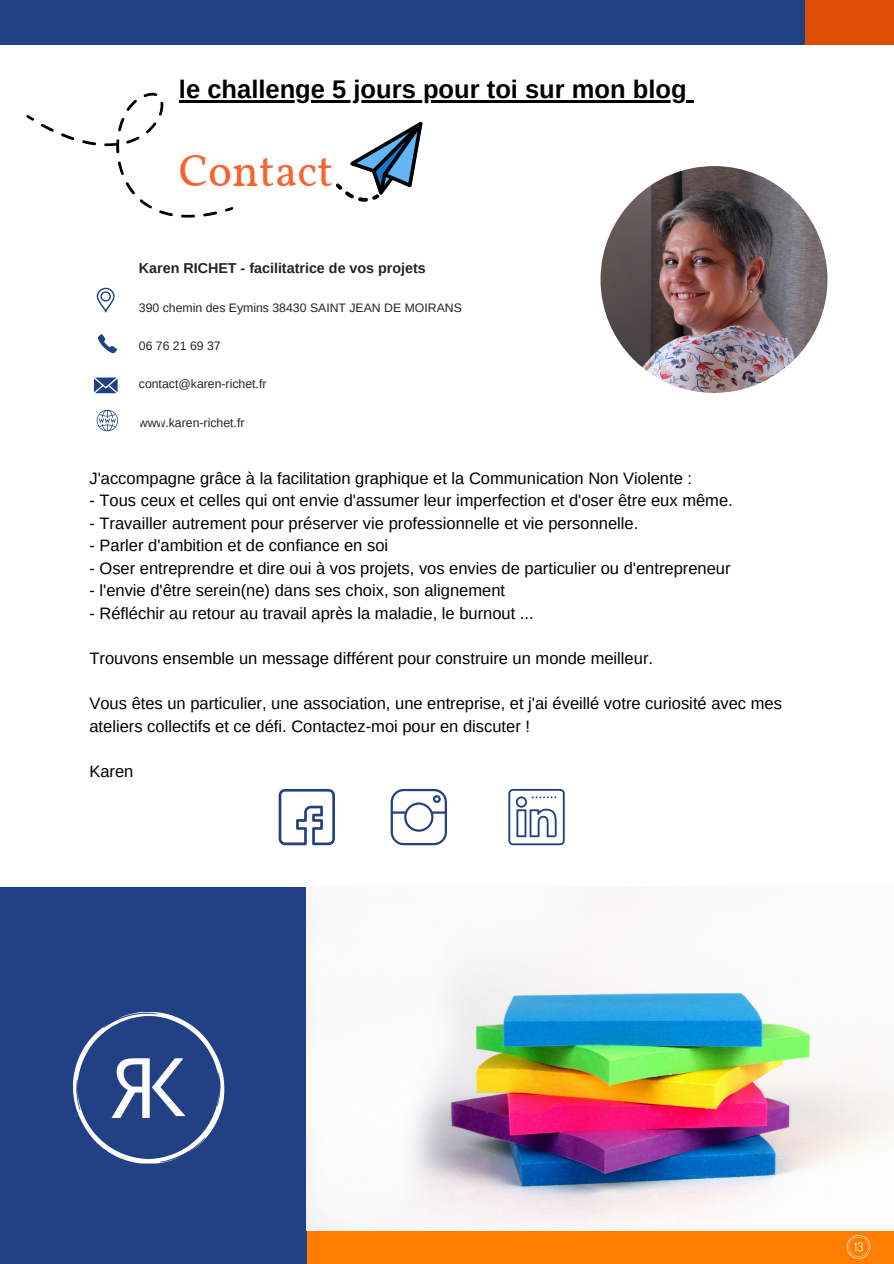
<style>
.page{position:relative;width:894px;height:1264px;background:#fff}
.page>*{position:absolute;margin:0;border:0;box-sizing:border-box;transform-origin:0 0}
.t1{font:45px "Vollkorn";color:#f7632d}
.t2{font:700 25.5px "Arimo";color:#000}
.t3{font:16.5px/22.5px "Arimo";color:#000}
.t4{font:700 14.25px "Arimo";color:#232425}
.t5{font:12.3px "Arimo";color:#232425}
</style>
<div class="page">
<div style="left:0;top:887px;width:336px;height:376px;background:#224185"></div>
<div style="left:772px;top:0;width:121px;height:45px;background:#de4e03"></div>
<div style="left:0;top:0;width:804px;height:45px;background:#224185"></div>
<div style="left:307px;top:1227px;width:586px;height:36px;background:#ff7e00"></div>
<img style="left:307px;top:887px;width:586px;height:343px">
<img style="left:73px;top:1012px;width:152px;height:152px">
<svg style="left:336px;top:122px;width:86px;height:80px"></svg>
<svg style="left:278px;top:789px;width:57px;height:56px"></svg>
<svg style="left:390px;top:789px;width:57px;height:56px"></svg>
<svg style="left:508px;top:789px;width:56px;height:56px"></svg>
<svg style="left:97px;top:288px;width:18px;height:24px"></svg>
<svg style="left:97px;top:410px;width:21px;height:21px"></svg>
<svg style="left:94px;top:377px;width:24px;height:16px"></svg>
<svg style="left:98px;top:334px;width:19px;height:19px"></svg>
<svg style="left:225px;top:207px;width:9px;height:5px"></svg>
<svg style="left:159px;top:210px;width:14px;height:7px"></svg>
<svg style="left:125px;top:182px;width:27px;height:27px"></svg>
<svg style="left:181px;top:214px;width:14px;height:4px"></svg>
<svg style="left:61px;top:133px;width:14px;height:8px"></svg>
<svg style="left:203px;top:211px;width:14px;height:6px"></svg>
<svg style="left:82px;top:140px;width:14px;height:6px"></svg>
<svg style="left:118px;top:161px;width:6px;height:14px"></svg>
<svg style="left:104px;top:92px;width:60px;height:62px"></svg>
<svg style="left:26px;top:115px;width:28px;height:17px"></svg>
<svg style="left:846px;top:1235px;width:24px;height:23px"></svg>
<img style="left:600px;top:166px;width:227px;height:227px;border-radius:50%">
<hr style="left:179px;top:100px;width:507px;height:2px;background:#000">
<svg style="left:686px;top:100px;width:7px;height:2px"></svg>
<p class="t2" style="left:179px;top:75px;width:509px">le challenge 5 jours pour toi sur mon blog</p>
<p class="t1" style="left:179px;top:143px;width:156px">Contact</p>
<p class="t4" style="left:139px;top:260px;width:288px">Karen RICHET - facilitatrice de vos projets</p>
<p class="t5" style="left:139px;top:300px;width:324px">390 chemin des Eymins 38430 SAINT JEAN DE MOIRANS</p>
<p class="t5" style="left:139px;top:339px;width:83px">06 76 21 69 37</p>
<p class="t5" style="left:139px;top:377px;width:129px">contact@karen-richet.fr</p>
<p class="t5" style="left:139px;top:415px;width:107px">www.karen-richet.fr</p>
<p class="t3" style="left:89px;top:467px;width:604px">J'accompagne grâce à la facilitation graphique et la Communication Non Violente :</p>
<p class="t3" style="left:89px;top:489px;width:644px">- Tous ceux et celles qui ont envie d'assumer leur imperfection et d'oser être eux même.</p>
<p class="t3" style="left:89px;top:512px;width:550px">- Travailler autrement pour préserver vie professionnelle et vie personnelle.</p>
<p class="t3" style="left:89px;top:534px;width:300px">- Parler d'ambition et de confiance en soi</p>
<p class="t3" style="left:89px;top:557px;width:642px">- Oser entreprendre et dire oui à vos projets, vos envies de particulier ou d'entrepreneur</p>
<p class="t3" style="left:89px;top:579px;width:417px">- l'envie d'être serein(ne) dans ses choix, son alignement</p>
<p class="t3" style="left:89px;top:602px;width:445px">- Réfléchir au retour au travail après la maladie, le burnout ...</p>
<p class="t3" style="left:89px;top:647px;width:565px">Trouvons ensemble un message différent pour construire un monde meilleur.</p>
<p class="t3" style="left:89px;top:692px;width:694px">Vous êtes un particulier, une association, une entreprise, et j'ai éveillé votre curiosité avec mes ateliers collectifs et ce défi. Contactez-moi pour en discuter !</p>
<p class="t3" style="left:89px;top:759px;width:46px">Karen</p>
</div>
